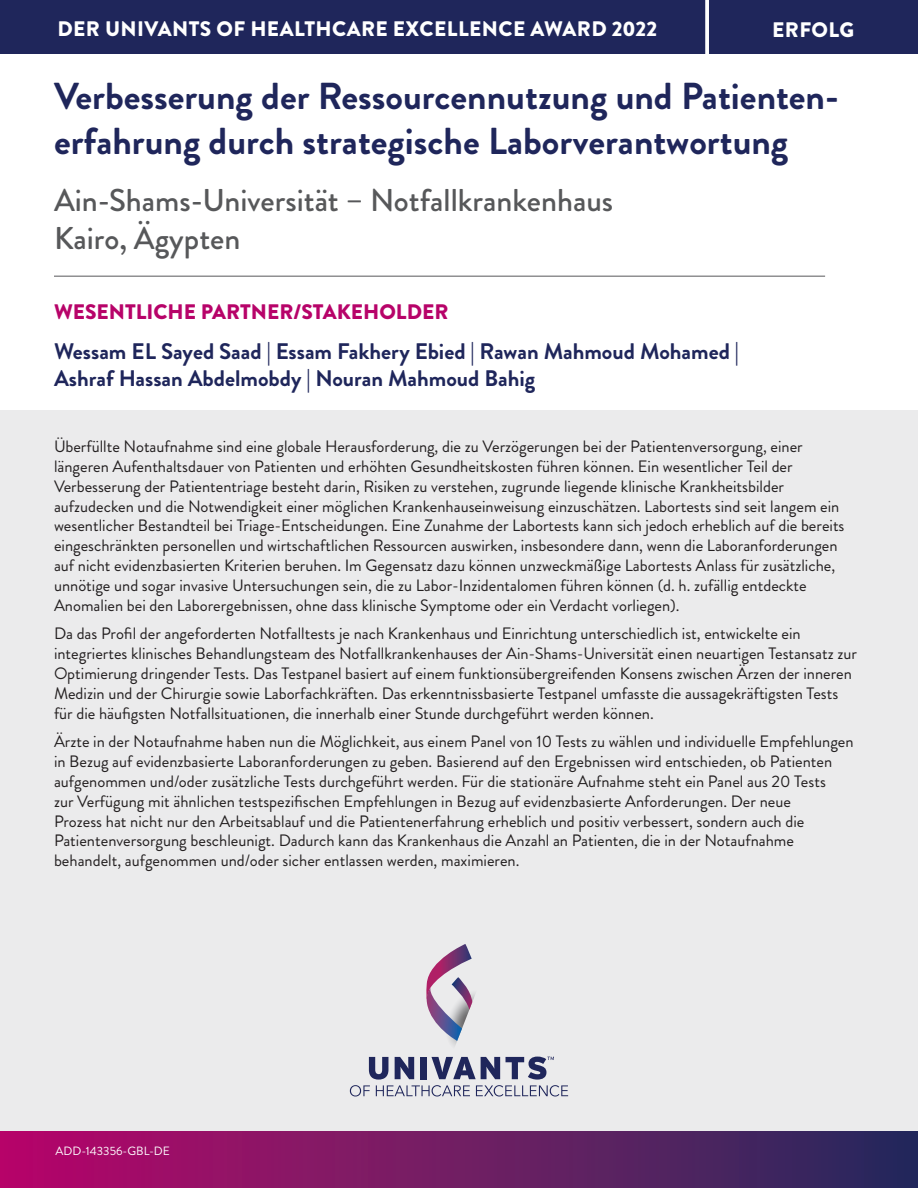
<style>
.page{position:relative;width:918px;height:1188px;background:#fff}
.page>*{position:absolute;margin:0;border:0;box-sizing:border-box;transform-origin:0 0}
.t1{font:700 37.5px/45px "Brandon Grotesque";color:#1f265b}
.t2{font:500 31.5px/37.8px "Brandon Grotesque";color:#57585a}
.t3{font:700 22.5px/27px "Brandon Grotesque";color:#1f265b}
.t4{font:900 21px "Brandon Grotesque";letter-spacing:.02em;color:#fff}
.t5{font:900 21px "Brandon Grotesque";color:#b70369}
.t6{font:16.5px/19.8px "Brandon Grotesque";color:#231f20}
.t7{font:12px "Brandon Grotesque";color:#fff}
</style>
<div class="page">
<div style="left:0;top:1132px;width:918px;height:56px;background:linear-gradient(to right,#b8096a,#272d5c)"></div>
<hr style="left:54px;top:276px;width:771px;height:1px;background:#57585a">
<div style="left:0;top:410px;width:918px;height:721px;background:#ebebec"></div>
<div style="left:0;top:0;width:918px;height:54px;background:#1f265b"></div>
<svg style="left:426px;top:944px;width:49px;height:102px"></svg>
<svg style="left:350px;top:1057px;width:218px;height:40px"></svg>
<svg style="left:705px;top:0;width:4px;height:54px"></svg>
<p class="t4" style="left:57px;top:14px;width:601px">DER UNIVANTS OF HEALTHCARE EXCELLENCE AWARD 2022</p>
<p class="t4" style="left:772px;top:14px;width:84px">ERFOLG</p>
<h1 class="t1" style="left:54px;top:74px;width:786px">Verbesserung der Ressourcennutzung und Patienten&shy;erfahrung durch strategische Laborverantwortung</h1>
<h2 class="t2" style="left:54px;top:182px;width:561px">Ain-Shams-Universität – Notfallkrankenhaus<br>Kairo, Ägypten</h2>
<p class="t5" style="left:54px;top:297px;width:396px">WESENTLICHE PARTNER/STAKEHOLDER</p>
<h3 class="t3" style="left:54px;top:338px;width:687px">Wessam EL Sayed Saad | Essam Fakhery Ebied | Rawan Mahmoud Mohamed |<br>Ashraf Hassan Abdelmobdy | Nouran Mahmoud Bahig</h3>
<p class="t6" style="left:54px;top:437px;width:792px">Überfüllte Notaufnahme sind eine globale Herausforderung, die zu Verzögerungen bei der Patientenversorgung, einer längeren Aufenthaltsdauer von Patienten und erhöhten Gesundheitskosten führen können. Ein wesentlicher Teil der Verbesserung der Patiententriage besteht darin, Risiken zu verstehen, zugrunde liegende klinische Krankheitsbilder aufzudecken und die Notwendigkeit einer möglichen Krankenhauseinweisung einzuschätzen. Labortests sind seit langem ein wesentlicher Bestandteil bei Triage-Entscheidungen. Eine Zunahme der Labortests kann sich jedoch erheblich auf die bereits eingeschränkten personellen und wirtschaftlichen Ressourcen auswirken, insbesondere dann, wenn die Laboranforderungen auf nicht evidenzbasierten Kriterien beruhen. Im Gegensatz dazu können unzweckmäßige Labortests Anlass für zusätzliche, unnötige und sogar invasive Untersuchungen sein, die zu Labor-Inzidentalomen führen können (d. h. zufällig entdeckte Anomalien bei den Laborergebnissen, ohne dass klinische Symptome oder ein Verdacht vorliegen).</p>
<p class="t6" style="left:54px;top:624px;width:804px">Da das Profil der angeforderten Notfalltests je nach Krankenhaus und Einrichtung unterschiedlich ist, entwickelte ein integriertes klinisches Behandlungsteam des Notfallkrankenhauses der Ain-Shams-Universität einen neuartigen Testansatz zur Optimierung dringender Tests. Das Testpanel basiert auf einem funktionsübergreifenden Konsens zwischen Ärzen der inneren Medizin und der Chirurgie sowie Laborfachkräften. Das erkenntnissbasierte Testpanel umfasste die aussagekräftigsten Tests für die häufigsten Notfallsituationen, die innerhalb einer Stunde durchgeführt werden können.</p>
<p class="t6" style="left:54px;top:732px;width:801px">Ärzte in der Notaufnahme haben nun die Möglichkeit, aus einem Panel von 10 Tests zu wählen und individuelle Empfehlungen in Bezug auf evidenzbasierte Laboranforderungen zu geben. Basierend auf den Ergebnissen wird entschieden, ob Patienten aufgenommen und/oder zusätzliche Tests durchgeführt werden. Für die stationäre Aufnahme steht ein Panel aus 20 Tests<br>zur Verfügung mit ähnlichen testspezifischen Empfehlungen in Bezug auf evidenzbasierte Anforderungen. Der neue<br>Prozess hat nicht nur den Arbeitsablauf und die Patientenerfahrung erheblich und positiv verbessert, sondern auch die Patientenversorgung beschleunigt. Dadurch kann das Krankenhaus die Anzahl an Patienten, die in der Notaufnahme behandelt, aufgenommen und/oder sicher entlassen werden, maximieren.</p>
<p class="t7" style="left:56px;top:1142px;width:116px">ADD-143356-GBL-DE</p>
</div>
